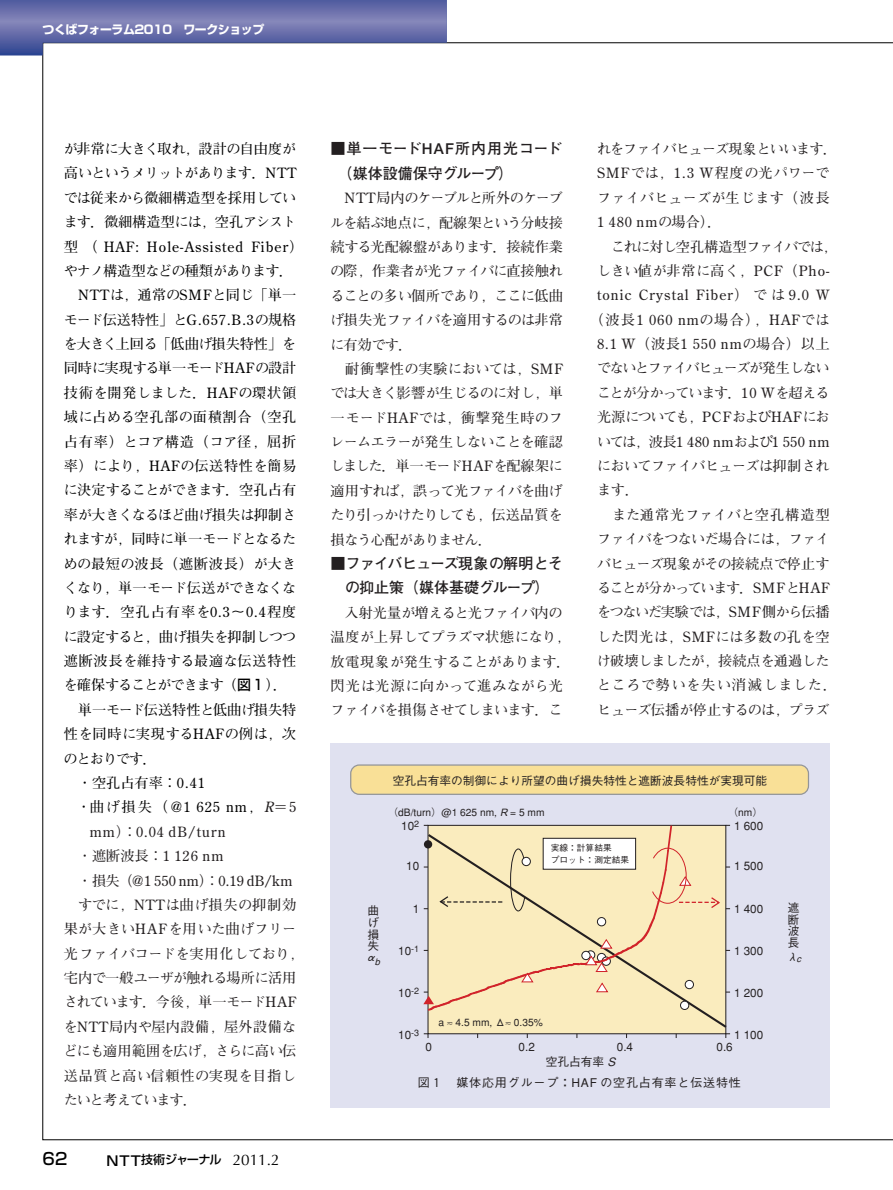
<style>
.page{position:relative;width:893px;height:1190px;background:#fff}
.page>*{position:absolute;margin:0;border:0;box-sizing:border-box;transform-origin:0 0}
.t1{font:500 16.5px "Shin Go";color:#000}
.t2{font:700 15px/24.3px "Futo Go B101";letter-spacing:-.065em;color:#231f20;text-align:center}
.t3{font:700 15px/24.3px "Futo Go B101";color:#231f20}
.t4{font:700 14.1px/24.3px "Futo Min A101";letter-spacing:-.015em;color:#231f20;text-align:justify}
.t5{font:700 14.1px "Futo Min A101";color:#000}
.t6{font:700 14.1px/24.3px "Futo Min A101";letter-spacing:.01em;color:#231f20}
.t7{font:700 14.1px "Futo Min A101";letter-spacing:.075em;color:#000}
.t8{font:700 14.1px "Futo Min A101";letter-spacing:.075em;color:#231f20}
.t9{font:700 14.1px "Futo Min A101";letter-spacing:-.06em;color:#000}
.t10{font:700 14.1px "Futo Min A101";letter-spacing:.055em;color:#000}
.t11{font:700 14.1px "Futo Min A101";letter-spacing:.06em;color:#231f20}
.t12{font:700 14.1px "Futo Min A101";letter-spacing:-.105em;color:#231f20}
.t13{font:700 14.1px "Futo Min A101";letter-spacing:-.075em;color:#000}
.t14{font:700 14.1px "Futo Min A101";letter-spacing:.06em;color:#000}
.t15{font:700 14.1px "Futo Min A101";letter-spacing:-.035em;color:#231f20}
.t16{font:700 14.1px "Futo Min A101";letter-spacing:-.07em;color:#231f20}
.t17{font:700 14.1px "Futo Min A101";letter-spacing:-.035em;color:#000}
.t18{font:700 14.1px "Futo Min A101";letter-spacing:.015em;color:#231f20}
.t19{font:700 14.1px "Futo Min A101";letter-spacing:.005em;color:#231f20}
.t20{font:700 14.1px "Futo Min A101";letter-spacing:.045em;color:#231f20}
.t21{font:700 14.1px "Futo Min A101";letter-spacing:-.095em;color:#231f20}
.t22{font:700 14.1px "Futo Min A101";letter-spacing:-.08em;color:#231f20}
.t23{font:700 14.1px "Futo Min A101";letter-spacing:-.09em;color:#231f20}
.t24{font:700 14.1px "Futo Min A101";letter-spacing:-.1em;color:#231f20}
.t25{font:700 14.1px "Futo Min A101";letter-spacing:.045em;color:#000}
.t26{font:700 14.1px "Futo Min A101";letter-spacing:.05em;color:#000}
.t27{font:700 14.1px "Futo Min A101";letter-spacing:-.065em;color:#000}
.t28{font:700 14.1px "Futo Min A101";letter-spacing:-.07em;color:#000}
.t29{font:700 14.1px "Futo Min A101";letter-spacing:.03em;color:#231f20}
.t30{font:700 14.1px "Futo Min A101";letter-spacing:-.045em;color:#231f20}
.t31{font:700 14.1px "Futo Min A101";letter-spacing:-.055em;color:#231f20}
.t32{font:700 14.1px "Futo Min A101";letter-spacing:-.065em;color:#231f20}
.t33{font:700 14.1px "Futo Min A101";letter-spacing:.065em;color:#231f20}
.t34{font:700 14.1px "Futo Min A101";letter-spacing:.055em;color:#231f20}
.t35{font:700 14.1px "Futo Min A101";letter-spacing:.035em;color:#231f20}
.t36{font:700 14.1px "Futo Min A101";letter-spacing:.025em;color:#231f20}
.t37{font:700 14.1px "Futo Min A101";letter-spacing:.04em;color:#231f20}
.t38{font:700 14.1px "Futo Min A101";letter-spacing:-.075em;color:#231f20}
.t39{font:500 12px "Gothic BBB";letter-spacing:.07em;color:#231f20}
.t40{font:700 12px "Shin Go";letter-spacing:-.04em;color:#fff}
.t41{font:500 12px "Shin Go";letter-spacing:-.075em;color:#000}
.t42{font:500 11.7px/11.4px "Gothic BBB";color:#231f20;text-align:justify}
.t43{font:500 10.2px "Gothic BBB";color:#231f20}
.t44{font:500 8.7px/12px "Gothic BBB";color:#231f20}
.s1{font-family:"Shin Go";font-weight:500}
.s2{font-style:italic;color:#231f20}
.s3{font-size:13.05px;color:#231f20}
.s4{color:#231f20}
.s5{font-size:13.5px}
.s6{font-family:"Optima";font-weight:400;font-size:15.3px}
.s7{font-family:"Arial";font-weight:400;font-style:italic}
.s8{font-style:italic}
</style>
<div class="page">
<svg style="left:0;top:0;width:446px;height:55px"></svg>
<div style="left:330px;top:743px;width:499px;height:364px;background:#e0e1f0"></div>
<div style="left:428px;top:825px;width:298px;height:209px;background:#faecbe;border:1px solid #231f20"></div>
<svg style="left:424px;top:1033px;width:5px;height:5px"></svg>
<svg style="left:725px;top:1033px;width:5px;height:5px"></svg>
<div style="left:350px;top:764px;width:459px;height:31px;background:#f9e097;border:1px solid #939598;border-radius:9px"></div>
<svg style="left:423px;top:825px;width:307px;height:185px"></svg>
<p class="t40" style="left:43px;top:25px;width:223px">つくばフォーラム2010 ワークショップ</p>
<p class="t5" style="left:64px;top:144px;width:234px">が非常に大きく取れ，設計の自由度が</p>
<p class="t9" style="left:64px;top:168px;width:234px">高いというメリットがあります．NTT</p>
<p class="t5" style="left:64px;top:192px;width:234px">では従来から微細構造型を採用してい</p>
<p class="t5" style="left:64px;top:217px;width:234px">ます．微細構造型には，空孔アシスト</p>
<p class="t7" style="left:64px;top:241px;width:241px">型（ HAF: Hole-Assisted Fiber）</p>
<p class="t13" style="left:64px;top:266px;width:230px">やナノ構造型などの種類があります．</p>
<p class="t25" style="left:78px;top:290px;width:220px">NTTは，通常のSMFと同じ「単一</p>
<p class="t5" style="left:64px;top:314px;width:234px">モード伝送特性」とG.657.B.3の規格</p>
<p class="t5" style="left:64px;top:339px;width:234px">を大きく上回る「低曲げ損失特性」を</p>
<p class="t5" style="left:64px;top:363px;width:234px">同時に実現する単一モードHAFの設計</p>
<p class="t14" style="left:64px;top:387px;width:234px">技術を開発しました．HAFの環状領</p>
<p class="t10" style="left:64px;top:412px;width:234px">域に占める空孔部の面積割合（空孔</p>
<p class="t17" style="left:64px;top:436px;width:234px">占有率）とコア構造（コア径，屈折</p>
<p class="t26" style="left:64px;top:461px;width:234px">率）により，HAFの伝送特性を簡易</p>
<p class="t27" style="left:64px;top:485px;width:234px">に決定することができます．空孔占有</p>
<p class="t28" style="left:64px;top:509px;width:234px">率が大きくなるほど曲げ損失は抑制さ</p>
<p class="t9" style="left:64px;top:534px;width:234px">れますが，同時に単一モードとなるた</p>
<p class="t10" style="left:64px;top:558px;width:234px">めの最短の波長（遮断波長）が大き</p>
<p class="t9" style="left:64px;top:582px;width:234px">くなり，単一モード伝送ができなくな</p>
<p class="t7" style="left:64px;top:607px;width:234px">ります．空孔占有率を0.3～0.4程度</p>
<p class="t17" style="left:64px;top:631px;width:234px">に設定すると，曲げ損失を抑制しつつ</p>
<p class="t10" style="left:64px;top:656px;width:234px">遮断波長を維持する最適な伝送特性</p>
<p class="t13" style="left:64px;top:680px;width:224px">を確保することができます（<span class="s1">図１</span>）．</p>
<p class="t5" style="left:78px;top:704px;width:220px">単一モード伝送特性と低曲げ損失特</p>
<p class="t14" style="left:64px;top:729px;width:234px">性を同時に実現するHAFの例は，次</p>
<p class="t5" style="left:64px;top:753px;width:94px">のとおりです．</p>
<p class="t5" style="left:78px;top:777px;width:128px">・空孔占有率：0.41</p>
<p class="t7" style="left:77px;top:802px;width:221px">・曲げ損失（@1 625 nm，<span class="s2">R</span><span class="s3">＝</span><span class="s4">5</span></p>
<p class="t8" style="left:90px;top:826px;width:137px">mm）：0.04 dB/turn</p>
<p class="t37" style="left:78px;top:851px;width:147px">・遮断波長：1 126 nm</p>
<p class="t18" style="left:78px;top:875px;width:216px">・損失（@1 550 nm）：0.19 dB/km</p>
<p class="t33" style="left:78px;top:899px;width:220px">すでに，NTTは曲げ損失の抑制効</p>
<p class="t4" style="left:64px;top:919px;width:234px">果が大きいHAFを用いた曲げフリー</p>
<p class="t4" style="left:64px;top:943px;width:241px">光ファイバコードを実用化しており，</p>
<p class="t15" style="left:64px;top:972px;width:234px">宅内で一般ユーザが触れる場所に活用</p>
<p class="t22" style="left:64px;top:997px;width:234px">されています．今後，単一モードHAF</p>
<p class="t29" style="left:64px;top:1021px;width:234px">をNTT局内や屋内設備，屋外設備な</p>
<p class="t16" style="left:64px;top:1046px;width:234px">どにも適用範囲を広げ，さらに高い伝</p>
<p class="t34" style="left:64px;top:1070px;width:234px">送品質と高い信頼性の実現を目指し</p>
<p class="t38" style="left:64px;top:1094px;width:134px">たいと考えています．</p>
<p class="t1" style="left:43px;top:1153px;width:26px">62</p>
<p class="t41" style="left:106px;top:1155px;width:175px"><span class="s5">NTT</span>技術ジャーナル <span class="s6">2011.2</span></p>
<p class="t3" style="left:338px;top:138px;width:227px;text-indent:-7px">■単一モードHAF所内用光コード（媒体設備保守グループ）</p>
<p class="t4" style="left:330px;top:188px;width:234px;text-indent:14px">NTT局内のケーブルと所外のケーブルを結ぶ地点に，配線架という分岐接続する光配線盤があります．接続作業の際，作業者が光ファイバに直接触れることの多い個所であり，ここに低曲げ損失光ファイバを適用するのは非常に有効です．</p>
<p class="t4" style="left:330px;top:358px;width:234px;text-indent:15px">耐衝撃性の実験においては，SMFでは大きく影響が生じるのに対し，単一モードHAFでは，衝撃発生時のフレームエラーが発生しないことを確認しました．単一モードHAFを配線架に適用すれば，誤って光ファイバを曲げたり引っかけたりしても，伝送品質を損なう心配がありません．</p>
<p class="t2" style="left:330px;top:553px;width:234px">■ファイバヒューズ現象の解明とその抑止策（媒体基礎グループ）</p>
<p class="t4" style="left:330px;top:602px;width:241px;text-align:center">入射光量が増えると光ファイバ内の<br>温度が上昇してプラズマ状態になり，放電現象が発生することがあります．閃光は光源に向かって進みながら光ファイバを損傷させてしまいます．こ</p>
<p class="t6" style="left:597px;top:139px;width:241px">れをファイバヒューズ現象といいます．<br>SMFでは，1.3 W程度の光パワーでファイバヒューズが生じます（波長<br>1 480 nmの場合）．</p>
<p class="t12" style="left:611px;top:241px;width:227px">これに対し空孔構造型ファイバでは，</p>
<p class="t11" style="left:597px;top:266px;width:234px">しきい値が非常に高く，PCF（Pho-</p>
<p class="t8" style="left:597px;top:290px;width:234px">tonic Crystal Fiber）では 9.0 W</p>
<p class="t8" style="left:590px;top:314px;width:241px">（波長1 060 nmの場合），HAFでは</p>
<p class="t20" style="left:597px;top:339px;width:234px">8.1 W（波長1 550 nmの場合）以上</p>
<p class="t12" style="left:597px;top:363px;width:234px">でないとファイバヒューズが発生しない</p>
<p class="t23" style="left:597px;top:387px;width:234px">ことが分かっています．10 W を超える</p>
<p class="t4" style="left:597px;top:407px;width:234px">光源についても，PCFおよびHAFにお</p>
<p class="t19" style="left:597px;top:436px;width:234px">いては，波長1 480 nmおよび1 550 nm</p>
<p class="t30" style="left:597px;top:461px;width:234px">においてファイバヒューズは抑制され</p>
<p class="t4" style="left:597px;top:480px;width:43px">ます．</p>
<p class="t36" style="left:612px;top:509px;width:219px">また通常光ファイバと空孔構造型</p>
<p class="t31" style="left:597px;top:534px;width:234px">ファイバをつないだ場合には，ファイ</p>
<p class="t16" style="left:597px;top:558px;width:234px">バヒューズ現象がその接続点で停止す</p>
<p class="t21" style="left:597px;top:582px;width:234px">ることが分かっています．SMF とHAF</p>
<p class="t24" style="left:597px;top:607px;width:234px">をつないだ実験では，SM F側から伝播</p>
<p class="t11" style="left:597px;top:631px;width:234px">した閃光は，SMFには多数の孔を空</p>
<p class="t15" style="left:597px;top:656px;width:234px">け破壊しましたが，接続点を通過した</p>
<p class="t35" style="left:597px;top:680px;width:241px">ところで勢いを失い消滅しました．</p>
<p class="t32" style="left:597px;top:704px;width:234px">ヒューズ伝播が停止するのは，プラズ</p>
<p class="t42" style="left:392px;top:776px;width:376px">空孔占有率の制御により所望の曲げ損失特性と遮断波長特性が実現可能</p>
<p class="t42" style="left:366px;top:906px;width:18px;text-align:left">曲げ損失α<sub>b</sub></p>
<p class="t43" style="left:388px;top:808px;width:158px">（dB/turn）@1 625 nm, <span class="s7">R</span> = 5 mm</p>
<p class="t43" style="left:728px;top:808px;width:36px">（nm）</p>
<p class="t42" style="left:401px;top:821px;width:20px">10<sup>2</sup></p>
<p class="t42" style="left:406px;top:862px;width:15px">10</p>
<p class="t42" style="left:413px;top:904px;width:8px">1</p>
<p class="t42" style="left:398px;top:946px;width:23px">10<sup>-1</sup></p>
<p class="t42" style="left:398px;top:988px;width:23px">10<sup>-2</sup></p>
<p class="t42" style="left:398px;top:1030px;width:23px">10<sup>-3</sup></p>
<p class="t44" style="left:551px;top:843px;width:80px">実線：計算結果<br>プロット：測定結果</p>
<p class="t43" style="left:438px;top:1018px;width:106px">a ≈ 4.5 mm, Δ≈ 0.35%</p>
<p class="t42" style="left:734px;top:821px;width:31px">1 600</p>
<p class="t42" style="left:734px;top:862px;width:31px">1 500</p>
<p class="t42" style="left:734px;top:904px;width:31px">1 400</p>
<p class="t42" style="left:734px;top:946px;width:31px">1 300</p>
<p class="t42" style="left:734px;top:988px;width:31px">1 200</p>
<p class="t42" style="left:734px;top:1030px;width:31px">1 100</p>
<p class="t42" style="left:425px;top:1042px;width:8px">0</p>
<p class="t42" style="left:518px;top:1042px;width:18px">0.2</p>
<p class="t42" style="left:616px;top:1042px;width:18px">0.4</p>
<p class="t42" style="left:716px;top:1042px;width:18px">0.6</p>
<p class="t42" style="left:545px;top:1057px;width:74px">空孔占有率 <span class="s8">S</span></p>
<p class="t39" style="left:418px;top:1077px;width:324px">図１　媒体応用グループ：HAF の空孔占有率と伝送特性</p>
<p class="t42" style="left:787px;top:903px;width:13px">遮断波長</p>
<p class="t42" style="left:786px;top:952px;width:18px">λ<sub>c</sub></p>
</div>
